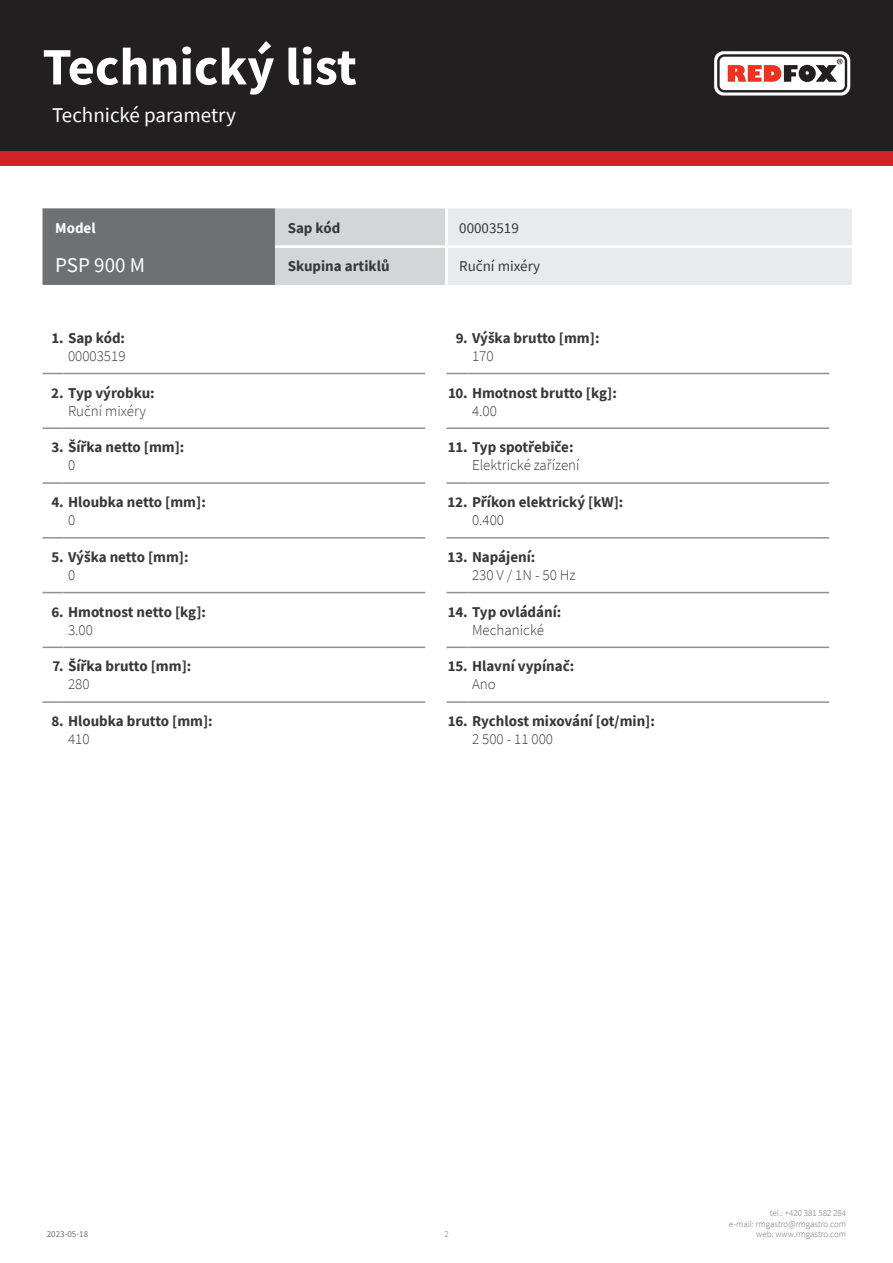
<style>
.page{position:relative;width:893px;height:1263px;background:#fff}
.page>*{position:absolute;margin:0;border:0;box-sizing:border-box;transform-origin:0 0}
.t1{font:700 52.5px "Source Sans Pro";color:#fff}
.kapitola{font:21px "Source Sans Pro";color:#fff}
.tabulka_-_headline{font:21px "Source Sans Pro";color:#fff}
.WebTechnicalNr{font:700 15px "Source Sans Pro";color:#383839}
.WebTechnicalValue{font:300 15px "Source Sans Pro";color:#383839}
.tabulka_-_text{font:700 15px "Source Sans Pro";color:#383839}
.tabulka_-_text-2{font:15px "Source Sans Pro";color:#383839}
.tabulka_-_text-3{font:700 15px "Source Sans Pro";color:#fff}
.t2{font:300 9px/10.8px "Source Sans Pro";color:#6f7073;text-align:right}
.t3{font:9px "Source Sans Pro";color:#6f7073}
</style>
<div class="page">
<div style="left:0;top:0;width:893px;height:166px;background:#d1232a"></div>
<div style="left:0;top:0;width:893px;height:151px;background:#231f20"></div>
<svg style="left:714px;top:51px;width:136px;height:45px"></svg>
<hr style="left:64px;top:373px;width:361px;height:1px;background:#8f9194">
<hr style="left:468px;top:373px;width:361px;height:1px;background:#8f9194">
<hr style="left:64px;top:427px;width:361px;height:2px;background:#8f9194">
<hr style="left:468px;top:427px;width:361px;height:2px;background:#8f9194">
<hr style="left:64px;top:482px;width:361px;height:2px;background:#8f9194">
<hr style="left:468px;top:482px;width:361px;height:2px;background:#8f9194">
<hr style="left:64px;top:537px;width:361px;height:1px;background:#8f9194">
<hr style="left:468px;top:537px;width:361px;height:1px;background:#8f9194">
<hr style="left:64px;top:592px;width:361px;height:1px;background:#8f9194">
<hr style="left:468px;top:592px;width:361px;height:1px;background:#8f9194">
<hr style="left:64px;top:647px;width:361px;height:1px;background:#8f9194">
<hr style="left:468px;top:647px;width:361px;height:1px;background:#8f9194">
<hr style="left:64px;top:701px;width:361px;height:2px;background:#8f9194">
<hr style="left:468px;top:701px;width:361px;height:2px;background:#8f9194">
<svg style="left:43px;top:373px;width:21px;height:1px"></svg>
<svg style="left:446px;top:373px;width:22px;height:1px"></svg>
<hr style="left:43px;top:427px;width:21px;height:2px;background:#8f9194">
<hr style="left:446px;top:427px;width:22px;height:2px;background:#8f9194">
<hr style="left:43px;top:482px;width:21px;height:2px;background:#8f9194">
<hr style="left:446px;top:482px;width:22px;height:2px;background:#8f9194">
<svg style="left:43px;top:537px;width:21px;height:1px"></svg>
<svg style="left:446px;top:537px;width:22px;height:1px"></svg>
<svg style="left:43px;top:592px;width:21px;height:1px"></svg>
<svg style="left:446px;top:592px;width:22px;height:1px"></svg>
<svg style="left:43px;top:647px;width:21px;height:1px"></svg>
<svg style="left:446px;top:647px;width:22px;height:1px"></svg>
<hr style="left:43px;top:701px;width:21px;height:2px;background:#8f9194">
<hr style="left:446px;top:701px;width:22px;height:2px;background:#8f9194">
<svg style="left:43px;top:208px;width:809px;height:77px;background:#c0c1c3"></svg>
<hr style="left:445px;top:208px;width:3px;height:37px;background:#fff">
<hr style="left:275px;top:245px;width:171px;height:3px;background:#fff">
<hr style="left:446px;top:245px;width:406px;height:3px;background:#fff">
<hr style="left:445px;top:248px;width:3px;height:37px;background:#fff">
<h1 class="t1" style="left:43px;top:31px;width:316px">Technický list</h1>
<p class="kapitola" style="left:52px;top:101px;width:185px">Technické parametry</p>
<p class="tabulka_-_text-3" style="left:55px;top:218px;width:42px">Model</p>
<p class="tabulka_-_text" style="left:288px;top:218px;width:54px">Sap kód</p>
<p class="tabulka_-_text-2" style="left:459px;top:219px;width:61px">00003519</p>
<p class="tabulka_-_headline" style="left:55px;top:251px;width:91px">PSP 900 M</p>
<p class="tabulka_-_text" style="left:288px;top:256px;width:103px">Skupina artiklů</p>
<p class="tabulka_-_text-2" style="left:459px;top:257px;width:83px">Ruční mixéry</p>
<p class="WebTechnicalNr" style="left:51px;top:328px;width:75px">1. Sap kód:</p>
<p class="WebTechnicalValue" style="left:68px;top:347px;width:59px">00003519</p>
<p class="WebTechnicalNr" style="left:456px;top:328px;width:145px">9. Výška brutto [mm]:</p>
<p class="WebTechnicalValue" style="left:472px;top:347px;width:23px">170</p>
<p class="WebTechnicalNr" style="left:51px;top:382px;width:105px">2. Typ výrobku:</p>
<p class="WebTechnicalValue" style="left:68px;top:401px;width:79px">Ruční mixéry</p>
<p class="WebTechnicalNr" style="left:448px;top:382px;width:170px">10. Hmotnost brutto [kg]:</p>
<p class="WebTechnicalValue" style="left:472px;top:401px;width:26px">4.00</p>
<p class="WebTechnicalNr" style="left:52px;top:437px;width:134px">3. Šířka netto [mm]:</p>
<p class="WebTechnicalValue" style="left:68px;top:456px;width:9px">0</p>
<p class="WebTechnicalNr" style="left:448px;top:437px;width:127px">11. Typ spotřebiče:</p>
<p class="WebTechnicalValue" style="left:472px;top:456px;width:109px">Elektrické zařízení</p>
<p class="WebTechnicalNr" style="left:51px;top:492px;width:156px">4. Hloubka netto [mm]:</p>
<p class="WebTechnicalValue" style="left:68px;top:511px;width:9px">0</p>
<p class="WebTechnicalNr" style="left:447px;top:492px;width:177px">12. Příkon elektrický [kW]:</p>
<p class="WebTechnicalValue" style="left:472px;top:511px;width:34px">0.400</p>
<p class="WebTechnicalNr" style="left:52px;top:547px;width:139px">5. Výška netto [mm]:</p>
<p class="WebTechnicalValue" style="left:68px;top:566px;width:9px">0</p>
<p class="WebTechnicalNr" style="left:448px;top:547px;width:89px">13. Napájení:</p>
<p class="WebTechnicalValue" style="left:472px;top:566px;width:105px">230 V / 1N - 50 Hz</p>
<p class="WebTechnicalNr" style="left:51px;top:601px;width:156px">6. Hmotnost netto [kg]:</p>
<p class="WebTechnicalValue" style="left:68px;top:620px;width:26px">3.00</p>
<p class="WebTechnicalNr" style="left:448px;top:601px;width:115px">14. Typ ovládání:</p>
<p class="WebTechnicalValue" style="left:472px;top:620px;width:74px">Mechanické</p>
<p class="WebTechnicalNr" style="left:53px;top:656px;width:140px">7. Šířka brutto [mm]:</p>
<p class="WebTechnicalValue" style="left:68px;top:675px;width:23px">280</p>
<p class="WebTechnicalNr" style="left:448px;top:656px;width:128px">15. Hlavní vypínač:</p>
<p class="WebTechnicalValue" style="left:472px;top:675px;width:25px">Ano</p>
<p class="WebTechnicalNr" style="left:51px;top:711px;width:163px">8. Hloubka brutto [mm]:</p>
<p class="WebTechnicalValue" style="left:68px;top:730px;width:23px">410</p>
<p class="WebTechnicalNr" style="left:448px;top:711px;width:208px">16. Rychlost mixování [ot/min]:</p>
<p class="WebTechnicalValue" style="left:472px;top:730px;width:83px">2 500 - 11 000</p>
<p class="t3" style="left:47px;top:1229px;width:43px">2023-05-18</p>
<p class="t2" style="left:444px;top:1229px;width:6px">2</p>
<p class="t2" style="left:729px;top:1207px;width:119px">tel.: +420 381 582 284<br>e-mail: rmgastro@rmgastro.com web: www.rmgastro.com</p>
</div>
